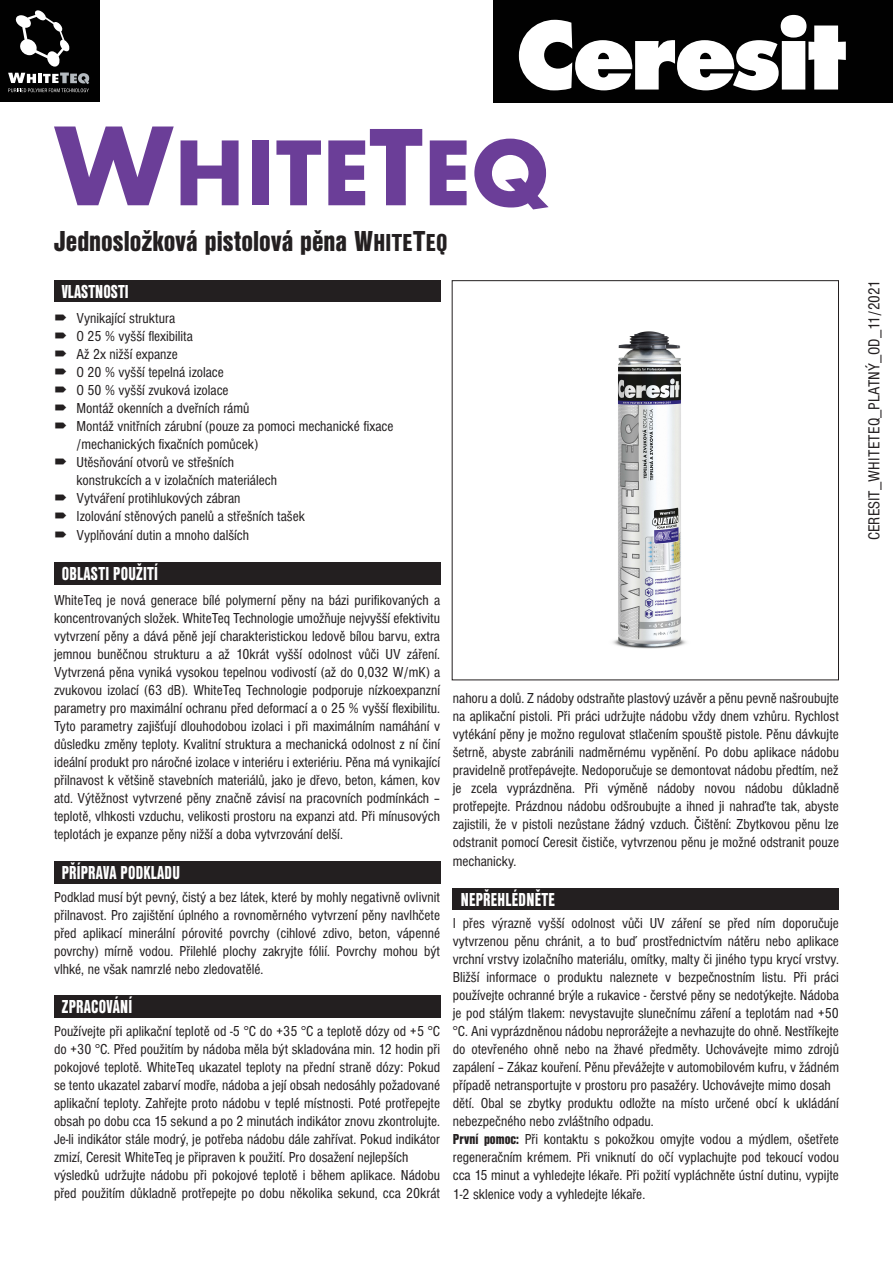
<style>
.page{position:relative;width:893px;height:1263px;background:#fff}
.page>*{position:absolute;margin:0;border:0;box-sizing:border-box;transform-origin:0 0}
.t1{font:700 118.05px "Futura TEE";color:#6b3e98}
.t2{font:700 97.2px "Futura TEE";color:#6b3e98}
.t3{font:30px "Nimbus Sans DOT Blac Cond";color:#231f20}
.t4{font:25.5px "Nimbus Sans DOT Blac Cond";letter-spacing:.015em;color:#231f20}
.t5{font:19.5px "Nimbus Sans DOT Blac Cond";letter-spacing:.015em;color:#fff;scale:.85 1}
.t6{font:condensed 16.5px "Nimbus Sans DOT";color:#231f20}
.t7{font:condensed 15px/18px "Nimbus Sans DOT";color:#231f20}
.s1{font-size:114.45px}
.s2{font-size:30px}
.s3{font-family:"Nimbus Sans DOT Blac Cond";font-stretch:normal}
</style>
<div class="page">
<div style="left:54px;top:280px;width:386px;height:22px;background:#231f20"></div>
<div style="left:54px;top:562px;width:386px;height:22px;background:#231f20"></div>
<div style="left:54px;top:862px;width:386px;height:22px;background:#231f20"></div>
<div style="left:54px;top:996px;width:386px;height:22px;background:#231f20"></div>
<div style="left:453px;top:888px;width:386px;height:22px;background:#231f20"></div>
<div style="left:452px;top:280px;width:387px;height:400px;border:1px solid #231f20"></div>
<img style="left:612px;top:331px;width:75px;height:318px">
<div style="left:493px;top:0;width:400px;height:102px;background:#010101"></div>
<svg style="left:519px;top:15px;width:327px;height:75px"></svg>
<div style="left:0;top:0;width:99px;height:102px;background:#010101"></div>
<svg style="left:8px;top:73px;width:81px;height:19px"></svg>
<svg style="left:16px;top:10px;width:54px;height:57px"></svg>
<h1 class="t1" style="left:54px;top:93px;width:121px">W</h1>
<h2 class="t2" style="left:174px;top:113px;width:378px">HITE<span class="s1">T</span>EQ</h2>
<h3 class="t3" style="left:54px;top:224px;width:320px">Jednosložková pistolová pěna W</h3>
<h3 class="t4" style="left:373px;top:228px;width:76px">HITE<span class="s2">T</span>EQ</h3>
<h3 class="t5" style="left:62px;top:280px;width:80px">VLASTNOSTI</h3>
<p class="t7" style="left:76px;top:309px;width:318px">Vynikající struktura<br>O 25 % vyšší flexibilita<br>Až 2x nižší expanze<br>O 20 % vyšší tepelná izolace<br>O 50 % vyšší zvuková izolace<br>Montáž okenních a dveřních rámů<br>Montáž vnitřních zárubní (pouze za pomoci mechanické fixace /mechanických fixačních pomůcek)<br>Utěsňování otvorů ve střešních<br>konstrukcích a v izolačních materiálech<br>Vytváření protihlukových zábran<br>Izolování stěnových panelů a střešních tašek<br>Vyplňování dutin a mnoho dalších</p>
<h3 class="t5" style="left:62px;top:562px;width:115px">OBLASTI POUŽITÍ</h3>
<p class="t7" style="left:54px;top:592px;width:388px;text-align:justify">WhiteTeq je nová generace bílé polymerní pěny na bázi purifikovaných a koncentrovaných složek. WhiteTeq Technologie umožňuje nejvyšší efektivitu vytvrzení pěny a dává pěně její charakteristickou ledově bílou barvu, extra jemnou buněčnou strukturu a až 10krát vyšší odolnost vůči UV záření.<br>Vytvrzená pěna vyniká vysokou tepelnou vodivostí (až do 0,032 W/mK) a zvukovou izolací (63 dB). WhiteTeq Technologie podporuje nízkoexpanzní parametry pro maximální ochranu před deformací a o 25 % vyšší flexibilitu.<br>Tyto parametry zajišťují dlouhodobou izolaci i při maximálním namáhání v důsledku změny teploty. Kvalitní struktura a mechanická odolnost z ní činí ideální produkt pro náročné izolace v interiéru i exteriériu. Pěna má vynikající přilnavost k většině stavebních materiálů, jako je dřevo, beton, kámen, kov atd. Výtěžnost vytvrzené pěny značně závisí na pracovních podmínkách – teplotě, vlhkosti vzduchu, velikosti prostoru na expanzi atd. Při mínusových teplotách je expanze pěny nižší a doba vytvrzování delší.</p>
<h3 class="t5" style="left:62px;top:862px;width:140px">PŘÍPRAVA PODKLADU</h3>
<p class="t7" style="left:54px;top:888px;width:388px;text-align:justify">Podklad musí být pevný, čistý a bez látek, které by mohly negativně ovlivnit přilnavost. Pro zajištění úplného a rovnoměrného vytvrzení pěny navlhčete před aplikací minerální pórovité povrchy (cihlové zdivo, beton, vápenné povrchy) mírně vodou. Přilehlé plochy zakryjte fólií. Povrchy mohou být vlhké, ne však namrzlé nebo zledovatělé.</p>
<h3 class="t5" style="left:62px;top:996px;width:84px">ZPRACOVÁNÍ</h3>
<p class="t7" style="left:54px;top:1022px;width:388px">Používejte při aplikační teplotě od -5 °C do +35 °C a teplotě dózy od +5 °C do +30 °C. Před použitím by nádoba měla být skladována min. 12 hodin při pokojové teplotě. WhiteTeq ukazatel teploty na přední straně dózy: Pokud se tento ukazatel zabarví modře, nádoba a její obsah nedosáhly požadované aplikační teploty. Zahřejte proto nádobu v teplé místnosti. Poté protřepejte obsah po dobu cca 15 sekund a po 2 minutách indikátor znovu zkontrolujte.<br>Je-li indikátor stále modrý, je potřeba nádobu dále zahřívat. Pokud indikátor zmizí, Ceresit WhiteTeq je připraven k použití. Pro dosažení nejlepších výsledků udržujte nádobu při pokojové teplotě i během aplikace. Nádobu před použitím důkladně protřepejte po dobu několika sekund, cca 20krát</p>
<p class="t7" style="left:453px;top:689px;width:388px;text-align:justify">nahoru a dolů. Z nádoby odstraňte plastový uzávěr a pěnu pevně našroubujte na aplikační pistoli. Při práci udržujte nádobu vždy dnem vzhůru. Rychlost vytékání pěny je možno regulovat stlačením spouště pistole. Pěnu dávkujte šetrně, abyste zabránili nadměrnému vypěnění. Po dobu aplikace nádobu pravidelně protřepávejte. Nedoporučuje se demontovat nádobu předtím, než je zcela vyprázdněna. Při výměně nádoby novou nádobu důkladně protřepejte. Prázdnou nádobu odšroubujte a ihned ji nahraďte tak, abyste zajistili, že v pistoli nezůstane žádný vzduch. Čištění: Zbytkovou pěnu lze odstranit pomocí Ceresit čističe, vytvrzenou pěnu je možné odstranit pouze mechanicky.</p>
<h3 class="t5" style="left:461px;top:888px;width:112px">NEPŘEHLÉDNĚTE</h3>
<p class="t7" style="left:453px;top:914px;width:388px">I přes výrazně vyšší odolnost vůči UV záření se před ním doporučuje vytvrzenou pěnu chránit, a to buď prostřednictvím nátěru nebo aplikace vrchní vrstvy izolačního materiálu, omítky, malty či jiného typu krycí vrstvy.<br>Bližší informace o produktu naleznete v bezpečnostním listu. Při práci používejte ochranné brýle a rukavice - čerstvé pěny se nedotýkejte. Nádoba je pod stálým tlakem: nevystavujte slunečnímu záření a teplotám nad +50 °C. Ani vyprázdněnou nádobu neprorážejte a nevhazujte do ohně. Nestříkejte do otevřeného ohně nebo na žhavé předměty. Uchovávejte mimo zdrojů zapálení – Zákaz kouření. Pěnu převážejte v automobilovém kufru, v žádném případě netransportujte v prostoru pro pasažéry. Uchovávejte mimo dosah dětí. Obal se zbytky produktu odložte na místo určené obcí k ukládání nebezpečného nebo zvláštního odpadu.<br><span class="s3">První pomoc:</span> Při kontaktu s pokožkou omyjte vodou a mýdlem, ošetřete regeneračním krémem. Při vniknutí do očí vyplachujte pod tekoucí vodou cca 15 minut a vyhledejte lékaře. Při požití vypláchněte ústní dutinu, vypijte 1-2 sklenice vody a vyhledejte lékaře.</p>
<p class="t6" style="left:865px;top:540px;width:262px;rotate:-90deg">CERESIT_WHITETEQ_PLATNÝ_OD_11/2021</p>
</div>
